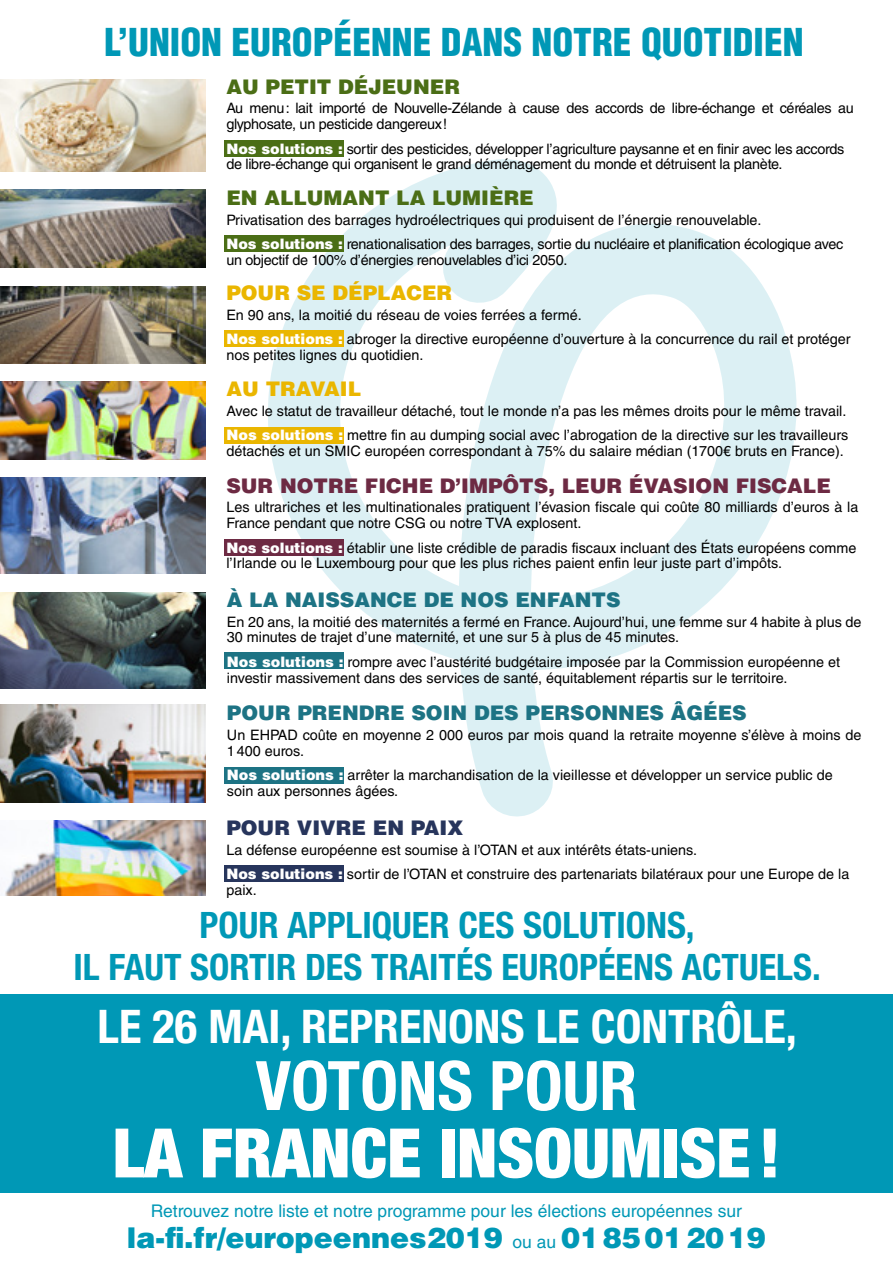
<style>
.page{position:relative;width:893px;height:1263px;background:#fff}
.page>*{position:absolute;margin:0;border:0;box-sizing:border-box;transform-origin:0 0}
.t1{font:900 condensed 68.25px "Helvetica Neue LT Std";color:#fff}
.t2{font:700 condensed 68.25px "Helvetica Neue LT Std";color:#fff}
.t3{font:700 condensed 46.5px "Helvetica Neue LT Std";color:#fff}
.t4{font:900 condensed 37.5px "Helvetica LT Std";color:#0098b6}
.t5{font:700 condensed 36.45px "Helvetica Neue LT Std";color:#0098b6}
.t6{font:900 28.65px "Helvetica LT Std";color:#0098b6}
.t7{font:900 20.1px "Helvetica LT Std";color:#1d7384}
.t8{font:900 20.1px "Helvetica LT Std";color:#6d2a43}
.t9{font:900 20.1px "Helvetica LT Std";color:#4b6e16}
.t10{font:900 20.1px "Helvetica LT Std";color:#eab600}
.t11{font:900 20.1px "Helvetica LT Std";color:#27355c}
.t12{font:17.4px "Helvetica LT Std";color:#0098b6}
.t13{font:14.4px/15.8px "Helvetica LT Std";color:#000}
.t14{font:14.4px/15.8px "Helvetica LT Std";letter-spacing:-.02em;color:#000}
.s1{font-weight:900;color:#fff}
.s2{font-weight:400;font-size:17.4px}
</style>
<div class="page">
<svg style="left:263px;top:159px;width:534px;height:658px"></svg>
<div style="left:224px;top:236px;width:120px;height:16px;background:#4b6e16"></div>
<div style="left:224px;top:331px;width:120px;height:16px;background:#eab600"></div>
<div style="left:224px;top:427px;width:120px;height:16px;background:#eab600"></div>
<div style="left:224px;top:539px;width:120px;height:17px;background:#6d2a43"></div>
<div style="left:224px;top:653px;width:120px;height:16px;background:#1d7384"></div>
<div style="left:224px;top:767px;width:120px;height:16px;background:#1d7384"></div>
<div style="left:224px;top:865px;width:120px;height:17px;background:#27355c"></div>
<div style="left:224px;top:140px;width:120px;height:16px;background:#4b6e16"></div>
<img style="left:0;top:79px;width:205px;height:93px">
<img style="left:0;top:705px;width:205px;height:97px">
<img style="left:1px;top:820px;width:204px;height:75px">
<img style="left:0;top:592px;width:205px;height:96px">
<img style="left:0;top:477px;width:205px;height:96px">
<img style="left:0;top:286px;width:205px;height:77px">
<img style="left:0;top:382px;width:205px;height:78px">
<img style="left:0;top:190px;width:205px;height:78px">
<div style="left:0;top:994px;width:893px;height:199px;background:#0098b6"></div>
<p class="t4" style="left:105px;top:19px;width:700px">L’UNION EUROPÉENNE DANS NOTRE QUOTIDIEN</p>
<p class="t9" style="left:226px;top:73px;width:235px">AU PETIT DÉJEUNER</p>
<p class="t14" style="left:226px;top:100px;width:629px">Au menu: lait importé de Nouvelle-Zélande à cause des accords de libre-échange et céréales au glyphosate, un pesticide dangereux!</p>
<p class="t14" style="left:226px;top:141px;width:619px"><span class="s1">Nos solutions :</span> sortir des pesticides, développer l’agriculture paysanne et en finir avec les accords de libre-échange qui organisent le grand déménagement du monde et détruisent la planète.</p>
<p class="t9" style="left:226px;top:185px;width:309px">EN ALLUMANT LA LUMIÈRE</p>
<p class="t13" style="left:226px;top:212px;width:537px">Privatisation des barrages hydroélectriques qui produisent de l’énergie renouvelable.</p>
<p class="t14" style="left:226px;top:236px;width:618px"><span class="s1">Nos solutions :</span> renationalisation des barrages, sortie du nucléaire et planification écologique avec un objectif de 100% d’énergies renouvelables d’ici 2050.</p>
<p class="t10" style="left:226px;top:280px;width:227px">POUR SE DÉPLACER</p>
<p class="t13" style="left:226px;top:307px;width:357px">En 90 ans, la moitié du réseau de voies ferrées a fermé.</p>
<p class="t13" style="left:226px;top:331px;width:626px"><span class="s1">Nos solutions :</span> abroger la directive européenne d’ouverture à la concurrence du rail et protéger nos petites lignes du quotidien.</p>
<p class="t10" style="left:227px;top:375px;width:136px">AU TRAVAIL</p>
<p class="t13" style="left:227px;top:403px;width:621px">Avec le statut de travailleur détaché, tout le monde n’a pas les mêmes droits pour le même travail.</p>
<p class="t13" style="left:227px;top:427px;width:623px"><span class="s1">Nos solutions :</span> mettre fin au dumping social avec l’abrogation de la directive sur les travailleurs détachés et un SMIC européen correspondant à 75% du salaire médian (1700€ bruts en France).</p>
<p class="t8" style="left:226px;top:472px;width:606px">SUR NOTRE FICHE D’IMPÔTS, LEUR ÉVASION FISCALE</p>
<p class="t13" style="left:226px;top:499px;width:634px">Les ultrariches et les multinationales pratiquent l’évasion fiscale qui coûte 80 milliards d’euros à la<br>France pendant que notre CSG ou notre TVA explosent.</p>
<p class="t13" style="left:226px;top:540px;width:631px"><span class="s1">Nos solutions :</span> établir une liste crédible de paradis fiscaux incluant des États européens comme l’Irlande ou le Luxembourg pour que les plus riches paient enfin leur juste part d’impôts.</p>
<p class="t7" style="left:227px;top:586px;width:395px">À LA NAISSANCE DE NOS ENFANTS</p>
<p class="t13" style="left:227px;top:614px;width:636px">En 20 ans, la moitié des maternités a fermé en France. Aujourd’hui, une femme sur 4 habite à plus de<br>30 minutes de trajet d’une maternité, et une sur 5 à plus de 45 minutes.</p>
<p class="t13" style="left:227px;top:654px;width:615px"><span class="s1">Nos solutions :</span> rompre avec l’austérité budgétaire imposée par la Commission européenne et investir massivement dans des services de santé, équitablement répartis sur le territoire.</p>
<p class="t7" style="left:227px;top:700px;width:521px">POUR PRENDRE SOIN DES PERSONNES ÂGÉES</p>
<p class="t13" style="left:227px;top:727px;width:636px">Un EHPAD coûte en moyenne 2 000 euros par mois quand la retraite moyenne s’élève à moins de<br>1400 euros.</p>
<p class="t13" style="left:227px;top:767px;width:607px"><span class="s1">Nos solutions :</span> arrêter la marchandisation de la vieillesse et développer un service public de soin aux personnes âgées.</p>
<p class="t11" style="left:226px;top:814px;width:238px">POUR VIVRE EN PAIX</p>
<p class="t13" style="left:226px;top:841px;width:472px">La défense européenne est soumise à l’OTAN et aux intérêts états-uniens.</p>
<p class="t13" style="left:226px;top:866px;width:624px"><span class="s1">Nos solutions :</span> sortir de l’OTAN et construire des partenariats bilatéraux pour une Europe de la paix.</p>
<p class="t5" style="left:200px;top:903px;width:497px">POUR APPLIQUER CES SOLUTIONS,</p>
<p class="t5" style="left:74px;top:945px;width:749px">IL FAUT SORTIR DES TRAITÉS EUROPÉENS ACTUELS.</p>
<p class="t3" style="left:98px;top:998px;width:701px">LE 26 MAI, REPRENONS LE CONTRÔLE,</p>
<p class="t2" style="left:256px;top:1044px;width:383px">VOTONS POUR</p>
<p class="t1" style="left:113px;top:1111px;width:669px">LA FRANCE INSOUMISE!</p>
<p class="t12" style="left:151px;top:1201px;width:593px">Retrouvez notre liste et notre programme pour les élections européennes sur</p>
<p class="t6" style="left:127px;top:1219px;width:641px">la-fi.fr/europeennes2019 <span class="s2">ou au</span> 0185012019</p>
</div>
